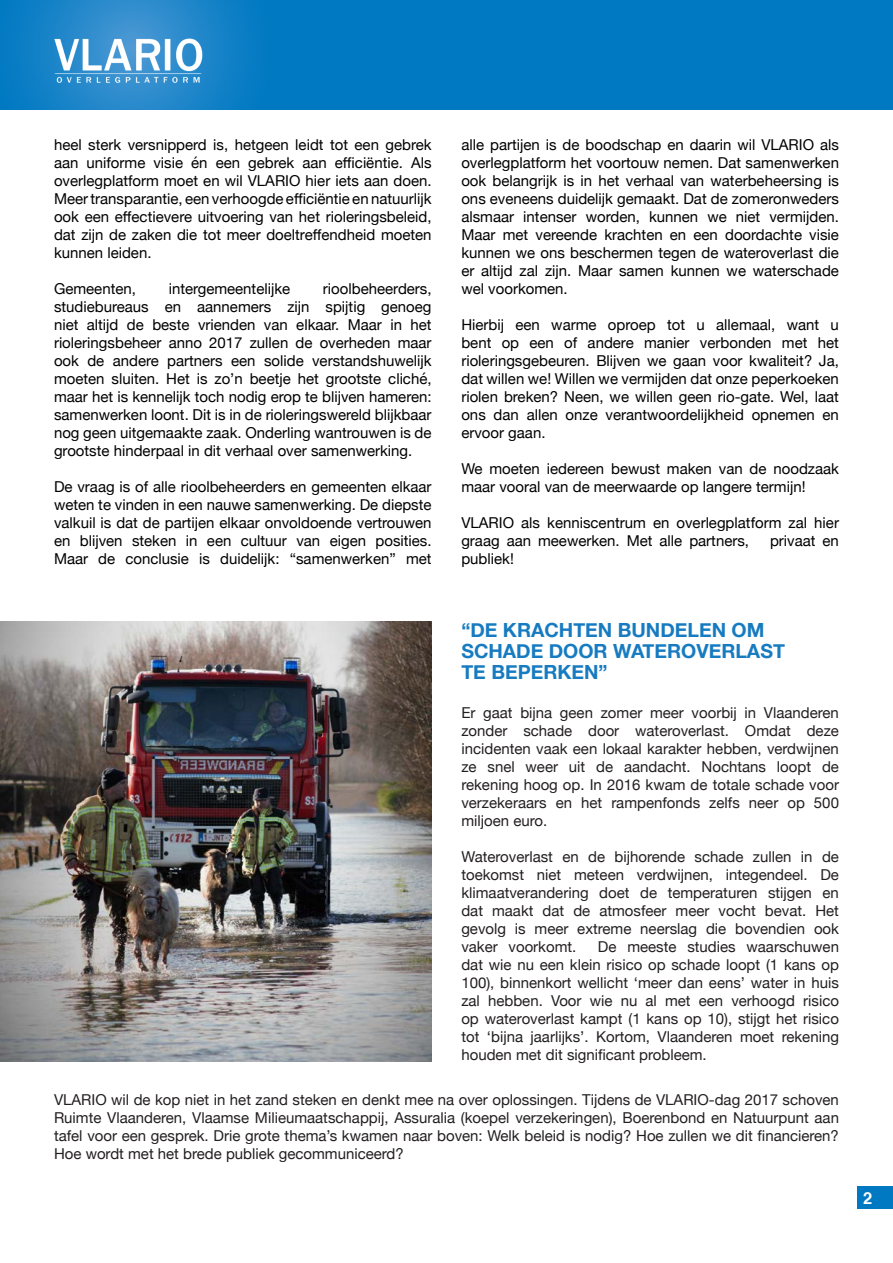
<style>
.page{position:relative;width:893px;height:1263px;background:#fff}
.page>*{position:absolute;margin:0;border:0;box-sizing:border-box;transform-origin:0 0}
.t1{font:700 19.5px "Helvetica Neue";color:#177bc1}
.t2{font:700 16.5px "Helvetica";color:#fff}
.t3{font:15px/18px "Helvetica Neue";color:#000001;text-align:justify}
.t4{font:15px/18px "Helvetica Neue";color:#231f20;text-align:justify}
</style>
<div class="page">
<img style="left:0;top:622px;width:432px;height:439px">
<div style="left:857px;top:1186px;width:36px;height:23px;background:#0079c2"></div>
<div style="left:270px;top:0;width:623px;height:110px;background:#0079c2"></div>
<svg style="left:0;top:0;width:270px;height:110px;background:#1883c7"></svg>
<img style="left:52px;top:36px;width:152px;height:49px">
<p class="t3" style="left:54px;top:137px;width:379px">heel sterk versnipperd is, hetgeen leidt tot een gebrek aan uniforme visie én een gebrek aan efficiëntie. Als overlegplatform moet en wil VLARIO hier iets aan doen.<br>Meer transparantie, een verhoogde efficiëntie en natuurlijk ook een effectievere uitvoering van het rioleringsbeleid, dat zijn de zaken die tot meer doeltreffendheid moeten kunnen leiden.</p>
<p class="t3" style="left:54px;top:281px;width:83px">Gemeenten,</p>
<p class="t3" style="left:169px;top:281px;width:123px">intergemeentelijke</p>
<p class="t3" style="left:54px;top:281px;width:379px;text-indent:269px">rioolbeheerders, studiebureaus en aannemers zijn spijtig genoeg niet altijd de beste vrienden van elkaar. Maar in het rioleringsbeheer anno 2017 zullen de overheden maar ook de andere partners een solide verstandshuwelijk moeten sluiten. Het is zo’n beetje het grootste cliché, maar het is kennelijk toch nodig erop te blijven hameren: samenwerken loont. Dit is in de rioleringswereld blijkbaar nog geen uitgemaakte zaak. Onderling wantrouwen is de grootste hinderpaal in dit verhaal over samenwerking.</p>
<p class="t3" style="left:54px;top:479px;width:379px">De vraag is of alle rioolbeheerders en gemeenten elkaar weten te vinden in een nauwe samenwerking. De diepste valkuil is dat de partijen elkaar onvoldoende vertrouwen en blijven steken in een cultuur van eigen posities.<br>Maar de conclusie is duidelijk: “samenwerken” met</p>
<p class="t3" style="left:461px;top:137px;width:379px">alle partijen is de boodschap en daarin wil VLARIO als overlegplatform het voortouw nemen. Dat samenwerken ook belangrijk is in het verhaal van waterbeheersing is ons eveneens duidelijk gemaakt. Dat de zomeronweders alsmaar intenser worden, kunnen we niet vermijden.<br>Maar met vereende krachten en een doordachte visie kunnen we ons beschermen tegen de wateroverlast die er altijd zal zijn. Maar samen kunnen we waterschade wel voorkomen.</p>
<p class="t3" style="left:461px;top:317px;width:379px">Hierbij een warme oproep tot u allemaal, want u bent op een of andere manier verbonden met het rioleringsgebeuren. Blijven we gaan voor kwaliteit? Ja, dat willen we! Willen we vermijden dat onze peperkoeken riolen breken? Neen, we willen geen rio-gate. Wel, laat ons dan allen onze verantwoordelijkheid opnemen en ervoor gaan.</p>
<p class="t3" style="left:461px;top:461px;width:379px">We moeten iedereen bewust maken van de noodzaak maar vooral van de meerwaarde op langere termijn!</p>
<p class="t3" style="left:461px;top:515px;width:379px">VLARIO als kenniscentrum en overlegplatform zal hier graag aan meewerken. Met alle partners,</p>
<p class="t3" style="left:770px;top:533px;width:70px">privaat en</p>
<p class="t3" style="left:461px;top:551px;width:54px">publiek!</p>
<p class="t1" style="left:461px;top:614px;width:305px">“DE KRACHTEN BUNDELEN OM</p>
<p class="t1" style="left:461px;top:635px;width:325px">SCHADE DOOR WATEROVERLAST</p>
<p class="t1" style="left:461px;top:656px;width:148px">TE BEPERKEN”</p>
<p class="t4" style="left:461px;top:704px;width:379px">Er gaat bijna geen zomer meer voorbij in Vlaanderen zonder schade door wateroverlast. Omdat deze incidenten vaak een lokaal karakter hebben, verdwijnen ze snel weer uit de aandacht. Nochtans loopt de rekening hoog op. In 2016 kwam de totale schade voor verzekeraars en het rampenfonds zelfs neer op 500 miljoen euro.</p>
<p class="t4" style="left:461px;top:848px;width:379px">Wateroverlast en de bijhorende schade zullen in de toekomst niet meteen verdwijnen, integendeel. De klimaatverandering doet de temperaturen stijgen en dat maakt dat de atmosfeer meer vocht bevat. Het gevolg is meer extreme neerslag die bovendien ook vaker voorkomt.</p>
<p class="t4" style="left:461px;top:938px;width:379px;text-indent:137px">De meeste studies waarschuwen dat wie nu een klein risico op schade loopt (1 kans op 100), binnenkort wellicht ‘meer dan eens’ water in huis zal hebben. Voor wie nu al met een verhoogd risico op wateroverlast kampt (1 kans op 10), stijgt het risico tot ‘bijna jaarlijks’. Kortom, Vlaanderen moet rekening houden met dit significant probleem.</p>
<p class="t4" style="left:54px;top:1091px;width:786px">VLARIO wil de kop niet in het zand steken en denkt mee na over oplossingen. Tijdens de VLARIO-dag 2017 schoven Ruimte Vlaanderen, Vlaamse Milieumaatschappij, Assuralia (koepel verzekeringen), Boerenbond en Natuurpunt aan tafel voor een gesprek. Drie grote thema’s kwamen naar boven: Welk beleid is nodig? Hoe zullen we dit financieren?<br>Hoe wordt met het brede publiek gecommuniceerd?</p>
<p class="t2" style="left:863px;top:1184px;width:11px">2</p>
</div>
